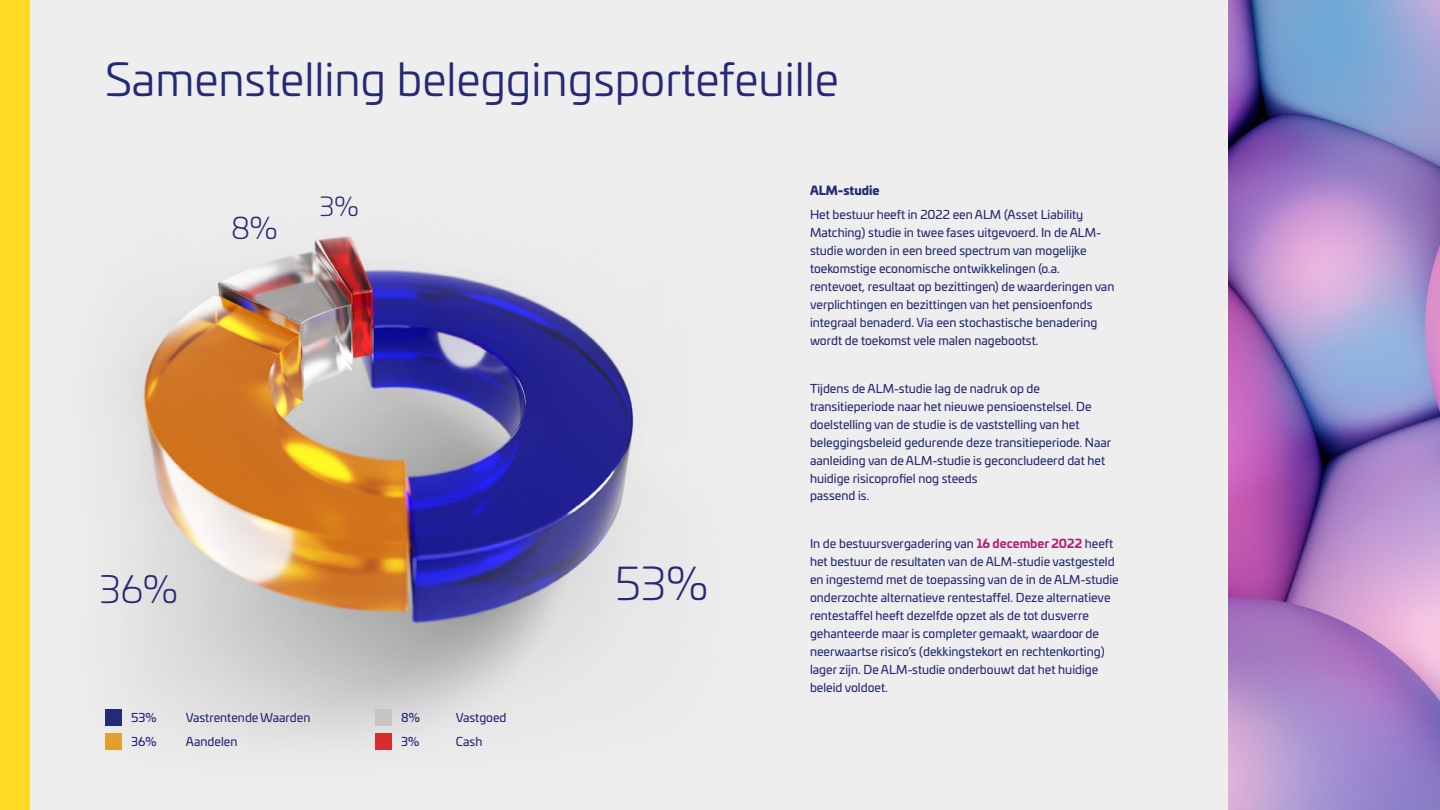
<style>
.page{position:relative;width:1440px;height:810px;background:#fff}
.page>*{position:absolute;margin:0;border:0;box-sizing:border-box;transform-origin:0 0}
.t1{font:45px "Univia Pro";color:#242a75}
.t2{font:300 45px "Univia Pro";color:#242a75}
.t3{font:300 37.5px "Univia Pro";color:#242a75}
.t4{font:300 30px "Univia Pro";color:#242a75}
.t5{font:300 26.25px "Univia Pro";color:#242a75}
.t6{font:12px/18px "Univia Pro";color:#242a75}
.t7{font:900 12px "Univia Pro";color:#242a75}
.s1{font-weight:700;color:#ae2573}
</style>
<div class="page">
<img style="left:30px;top:0;width:1198px;height:810px">
<img style="left:1228px;top:0;width:212px;height:810px">
<div style="left:0;top:0;width:30px;height:810px;background:#fdda24"></div>
<div style="left:105px;top:710px;width:17px;height:16px;background:#242a75"></div>
<div style="left:105px;top:734px;width:17px;height:16px;background:#e39f2c"></div>
<div style="left:375px;top:710px;width:17px;height:16px;background:#c5c4c7"></div>
<div style="left:375px;top:734px;width:17px;height:16px;background:#d92c2f"></div>
<h1 class="t1" style="left:105px;top:47px;width:735px">Samenstelling beleggingsportefeuille</h1>
<h3 class="t4" style="left:231px;top:207px;width:48px">8%</h3>
<h3 class="t5" style="left:320px;top:188px;width:41px">3%</h3>
<h2 class="t3" style="left:100px;top:563px;width:80px">36%</h2>
<h1 class="t2" style="left:615px;top:551px;width:95px">53%</h1>
<p class="t6" style="left:131px;top:708px;width:27px">53%</p>
<p class="t6" style="left:186px;top:708px;width:126px">Vastrentende Waarden</p>
<p class="t6" style="left:131px;top:732px;width:27px">36%</p>
<p class="t6" style="left:186px;top:732px;width:53px">Aandelen</p>
<p class="t6" style="left:401px;top:708px;width:20px">8%</p>
<p class="t6" style="left:456px;top:708px;width:52px">Vastgoed</p>
<p class="t6" style="left:401px;top:732px;width:20px">3%</p>
<p class="t6" style="left:456px;top:732px;width:28px">Cash</p>
<p class="t7" style="left:810px;top:181px;width:71px">ALM-studie</p>
<p class="t6" style="left:810px;top:205px;width:306px">Het bestuur heeft in 2022 een ALM (Asset Liability Matching) studie in twee fases uitgevoerd. In de ALM&shy;studie worden in een breed spectrum van mogelijke toekomstige economische ontwikkelingen (o.a. rentevoet, resultaat op bezittingen) de waarderingen van verplichtingen en bezittingen van het pensioenfonds integraal benaderd. Via een stochastische benadering wordt de toekomst vele malen nagebootst.</p>
<p class="t6" style="left:810px;top:379px;width:303px">Tijdens de ALM-studie lag de nadruk op de transitieperiode naar het nieuwe pensioenstelsel. De doelstelling van de studie is de vaststelling van het beleggingsbeleid gedurende deze transitieperiode. Naar aanleiding van de ALM-studie is geconcludeerd dat het huidige risicoprofiel nog steeds</p>
<p class="t6" style="left:810px;top:486px;width:61px">passend is.</p>
<p class="t6" style="left:810px;top:534px;width:310px">In de bestuursvergadering van <span class="s1">16 december 2022</span> heeft het bestuur de resultaten van de ALM-studie vastgesteld en ingestemd met de toepassing van de in de ALM-studie onderzochte alternatieve rentestaffel. Deze alternatieve rentestaffel heeft dezelfde opzet als de tot dusverre gehanteerde maar is completer gemaakt, waardoor de neerwaartse risico’s (dekkingstekort en rechtenkorting) lager zijn. De ALM-studie onderbouwt dat het huidige beleid voldoet.</p>
</div>
